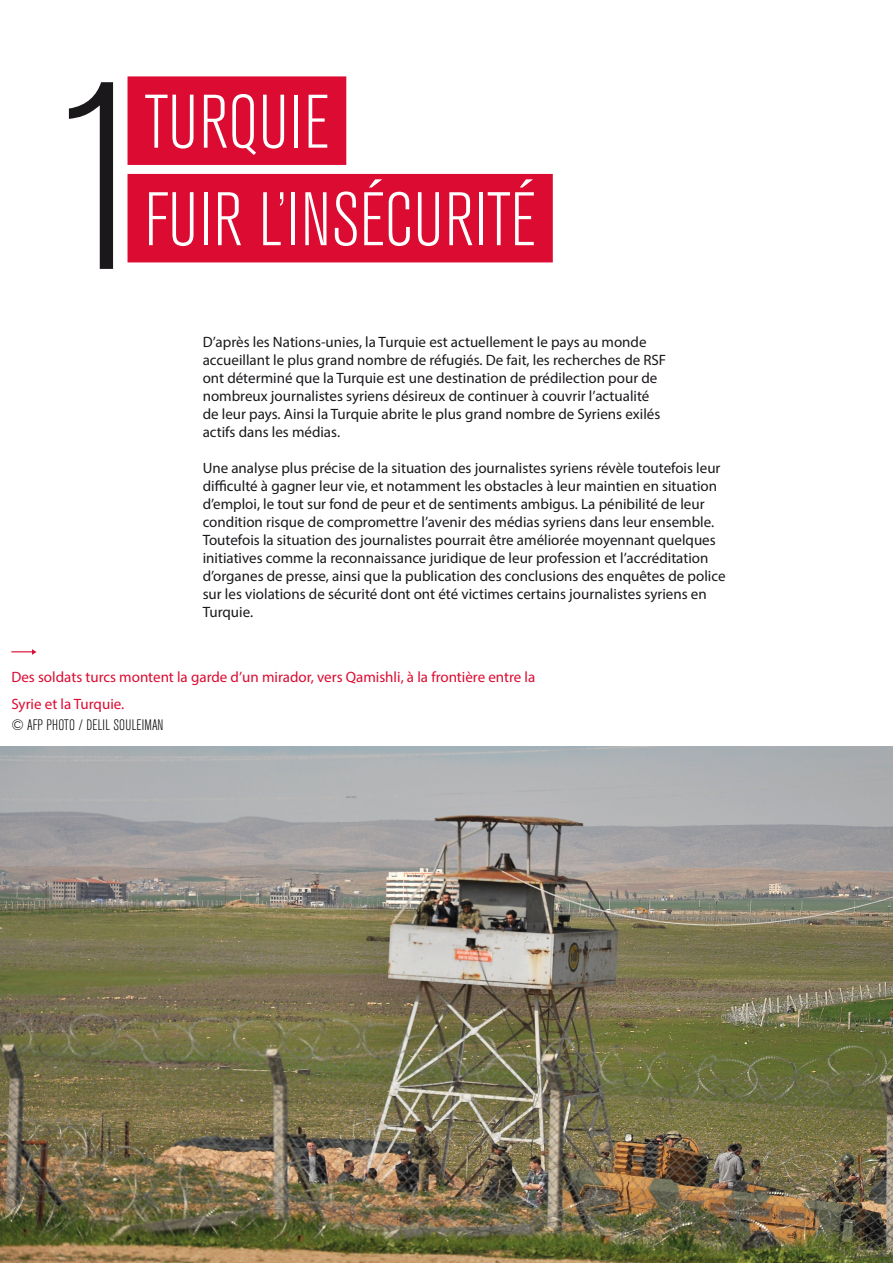
<style>
.page{position:relative;width:893px;height:1263px;background:#fff}
.page>*{position:absolute;margin:0;border:0;box-sizing:border-box;transform-origin:0 0}
.texte{font:300 condensed 75px "Akzidenz Grotesk BE";letter-spacing:.01em;color:#fff}
.t1{font:15px/18px "Myriad Pro";color:#1b181c}
.t2{font:15px/27.3px "Myriad Pro";color:#dc0b31}
.t3{font:300 condensed 15px "Akzidenz Grotesk BE";letter-spacing:.005em;color:#020203}
</style>
<div class="page">
<div style="left:128px;top:76px;width:218px;height:89px;background:#dc0b31"></div>
<div style="left:128px;top:174px;width:425px;height:88px;background:#dc0b31"></div>
<svg style="left:69px;top:82px;width:44px;height:187px"></svg>
<img style="left:0;top:747px;width:893px;height:516px">
<svg style="left:11px;top:649px;width:25px;height:6px"></svg>
<p class="texte" style="left:145px;top:82px;width:186px">TURQUIE</p>
<p class="texte" style="left:145px;top:179px;width:392px">FUIR L’INSÉCURITÉ</p>
<p class="t1" style="left:203px;top:333px;width:465px">D’après les Nations-unies, la Turquie est actuellement le pays au monde accueillant le plus grand nombre de réfugiés. De fait, les recherches de RSF ont déterminé que la Turquie est une destination de prédilection pour de nombreux journalistes syriens désireux de continuer à couvrir l’actualité de leur pays. Ainsi la Turquie abrite le plus grand nombre de Syriens exilés actifs dans les médias.</p>
<p class="t1" style="left:203px;top:459px;width:524px">Une analyse plus précise de la situation des journalistes syriens révèle toutefois leur difficulté à gagner leur vie, et notamment les obstacles à leur maintien en situation d’emploi, le tout sur fond de peur et de sentiments ambigus. La pénibilité de leur condition risque de compromettre l’avenir des médias syriens dans leur ensemble.<br>Toutefois la situation des journalistes pourrait être améliorée moyennant quelques initiatives comme la reconnaissance juridique de leur profession et l’accréditation d’organes de presse, ainsi que la publication des conclusions des enquêtes de police sur les violations de sécurité dont ont été victimes certains journalistes syriens en Turquie.</p>
<p class="t2" style="left:11px;top:663px;width:526px">Des soldats turcs montent la garde d’un mirador, vers Qamishli, à la frontière entre la<br>Syrie et la Turquie.</p>
<p class="t3" style="left:11px;top:717px;width:154px">© AFP PHOTO / DELIL SOULEIMAN</p>
</div>
